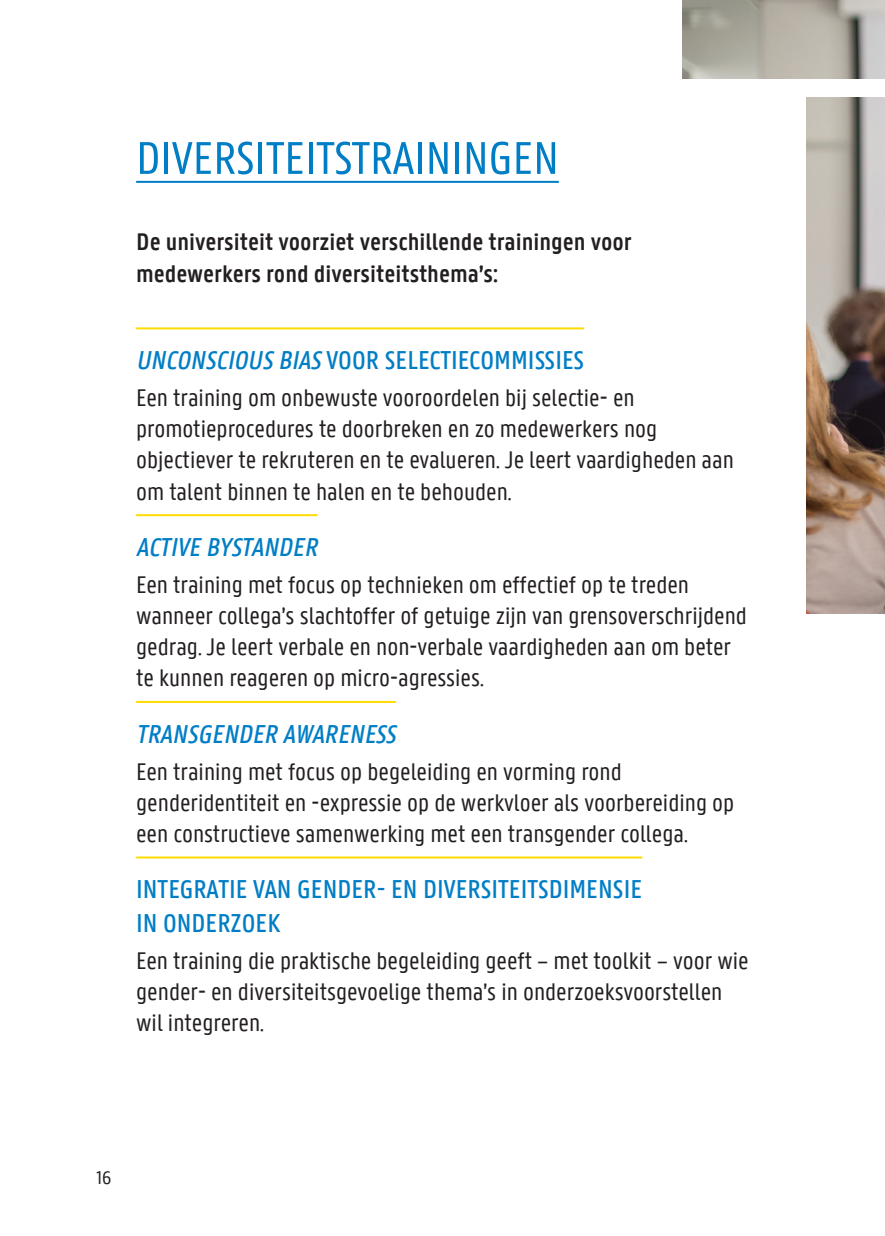
<style>
.page{position:relative;width:885px;height:1236px;background:#fff}
.page>*{position:absolute;margin:0;border:0;box-sizing:border-box;transform-origin:0 0}
.Titel_2{font:50px "U Gent Panno Text";color:#007ec5}
.kleine_titel{font:500 28px/33.6px "U Gent Panno Text";color:#007ec5}
.kleine_titel-2{font:italic 500 28px "U Gent Panno Text";color:#007ec5}
.MAIN{font:26px/31.2px "U Gent Panno Text";color:#231f20}
.MAIN_BOLD{font:600 26px/31.2px "U Gent Panno Text";color:#231f20}
.t1{font:20px "U Gent Panno Text";color:#231f20}
.s1{font-style:italic}
</style>
<div class="page">
<img style="left:682px;top:0;width:202px;height:614px">
<div style="left:79px;top:79px;width:726px;height:1022px;background:#fff"></div>
<hr style="left:136px;top:181px;width:422px;height:2px;background:#007ec5">
<hr style="left:136px;top:327px;width:448px;height:2px;background:#ffdc01">
<hr style="left:136px;top:514px;width:181px;height:2px;background:#ffdc01">
<hr style="left:136px;top:701px;width:260px;height:2px;background:#ffdc01">
<hr style="left:136px;top:856px;width:506px;height:2px;background:#ffdc01">
<div style="left:734px;top:79px;width:150px;height:17px;background:#fff"></div>
<p class="Titel_2" style="left:136px;top:128px;width:424px">DIVERSITEITSTRAININGEN</p>
<p class="MAIN_BOLD" style="left:136px;top:226px;width:497px">De universiteit voorziet verschillende trainingen voor medewerkers rond diversiteitsthema’s:</p>
<p class="kleine_titel" style="left:136px;top:343px;width:449px"><span class="s1">UNCONSCIOUS BIAS</span> VOOR SELECTIECOMMISSIES</p>
<p class="MAIN" style="left:136px;top:382px;width:599px">Een training om onbewuste vooroordelen bij selectie- en promotieprocedures te doorbreken en zo medewerkers nog objectiever te rekruteren en te evalueren. Je leert vaardigheden aan om talent binnen te halen en te behouden.</p>
<p class="kleine_titel-2" style="left:136px;top:530px;width:188px">ACTIVE BYSTANDER</p>
<p class="MAIN" style="left:136px;top:568px;width:612px">Een training met focus op technieken om effectief op te treden wanneer collega’s slachtoffer of getuige zijn van grensoverschrijdend gedrag. Je leert verbale en non-verbale vaardigheden aan om beter te kunnen reageren op micro-agressies.</p>
<p class="kleine_titel-2" style="left:136px;top:717px;width:267px">TRANSGENDER AWARENESS</p>
<p class="MAIN" style="left:136px;top:755px;width:599px">Een training met focus op begeleiding en vorming rond genderidentiteit en -expressie op de werkvloer als voorbereiding op een constructieve samenwerking met een transgender collega.</p>
<p class="kleine_titel" style="left:136px;top:872px;width:507px">INTEGRATIE VAN GENDER- EN DIVERSITEITSDIMENSIE<br>IN ONDERZOEK</p>
<p class="MAIN" style="left:136px;top:944px;width:614px">Een training die praktische begeleiding geeft – met toolkit – voor wie gender- en diversiteitsgevoelige thema’s in onderzoeksvoorstellen wil integreren.</p>
<p class="t1" style="left:96px;top:1166px;width:16px">16</p>
</div>
